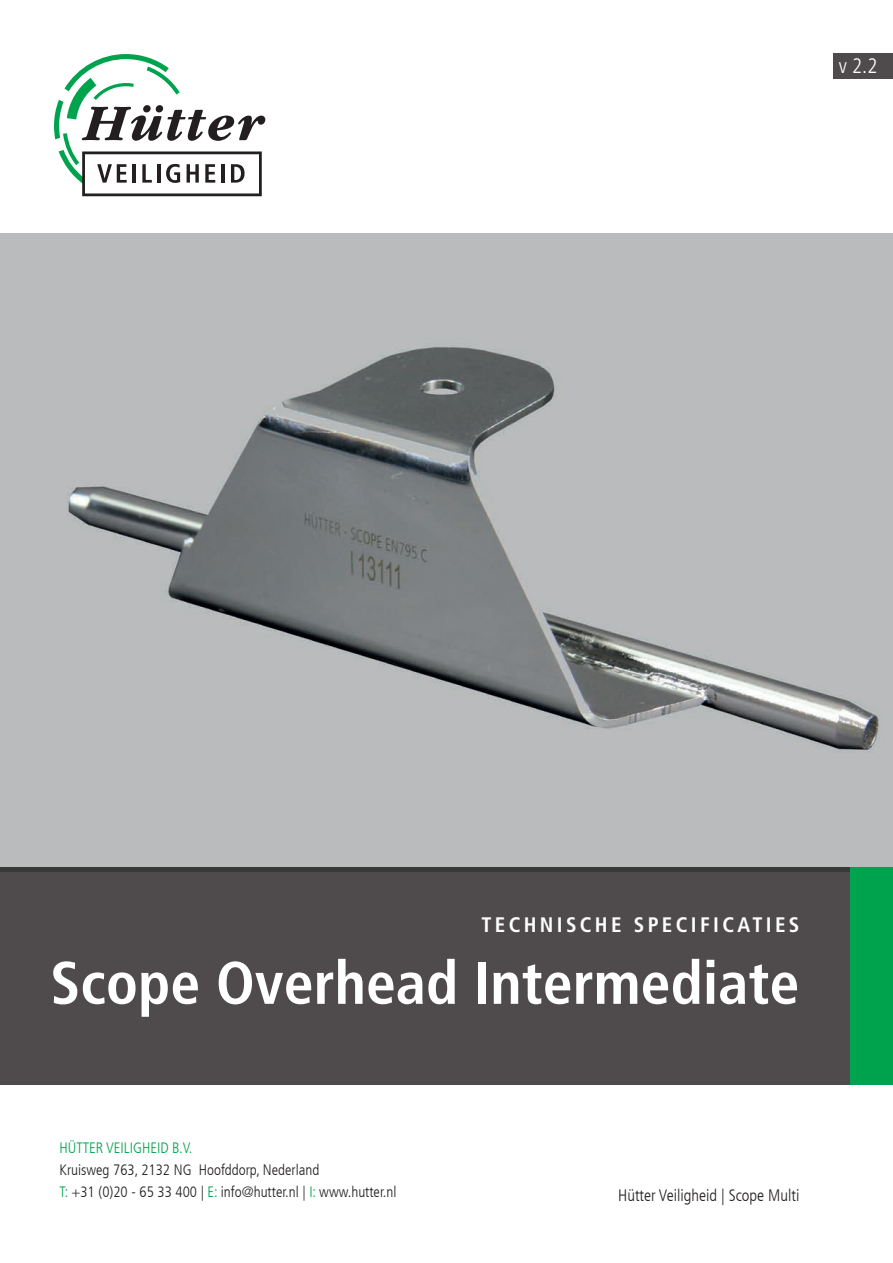
<style>
.page{position:relative;width:893px;height:1263px;background:#fff}
.page>*{position:absolute;margin:0;border:0;box-sizing:border-box;transform-origin:0 0}
.t1{font:700 condensed 60px "Frutiger";color:#fff}
.t2{font:700 condensed 21px "Frutiger";letter-spacing:.16em;color:#fff}
.t3{font:300 condensed 21px "Frutiger LT";color:#fff}
.t4{font:300 condensed 16.5px "Frutiger LT";color:#231f20}
.t5{font:300 condensed 15px/21.6px "Frutiger LT";color:#231f20}
.t6{font:300 condensed 15px "Frutiger LT";color:#00a34d}
.s1{color:#00a34d}
</style>
<div class="page">
<svg style="left:54px;top:54px;width:211px;height:142px"></svg>
<img style="left:0;top:234px;width:893px;height:633px">
<div style="left:833px;top:54px;width:60px;height:25px;background:#4f4b4c"></div>
<div style="left:0;top:867px;width:893px;height:218px;background:#4f4b4c"></div>
<div style="left:850px;top:867px;width:43px;height:218px;background:#00a34d"></div>
<h2 class="t3" style="left:839px;top:54px;width:40px">v 2.2</h2>
<h2 class="t2" style="left:481px;top:912px;width:320px">TECHNISCHE SPECIFICATIES</h2>
<h1 class="t1" style="left:50px;top:947px;width:751px">Scope Overhead Intermediate</h1>
<p class="t6" style="left:60px;top:1140px;width:134px">HÜTTER VEILIGHEID B.V.</p>
<p class="t5" style="left:60px;top:1159px;width:338px">Kruisweg 763, 2132 NG Hoofddorp, Nederland<br><span class="s1">T:</span> +31 (0)20 - 65 33 400 | <span class="s1">E:</span> info@hutter.nl | <span class="s1">I:</span> www.hutter.nl</p>
<p class="t4" style="left:618px;top:1186px;width:183px">Hütter Veiligheid | Scope Multi</p>
</div>
